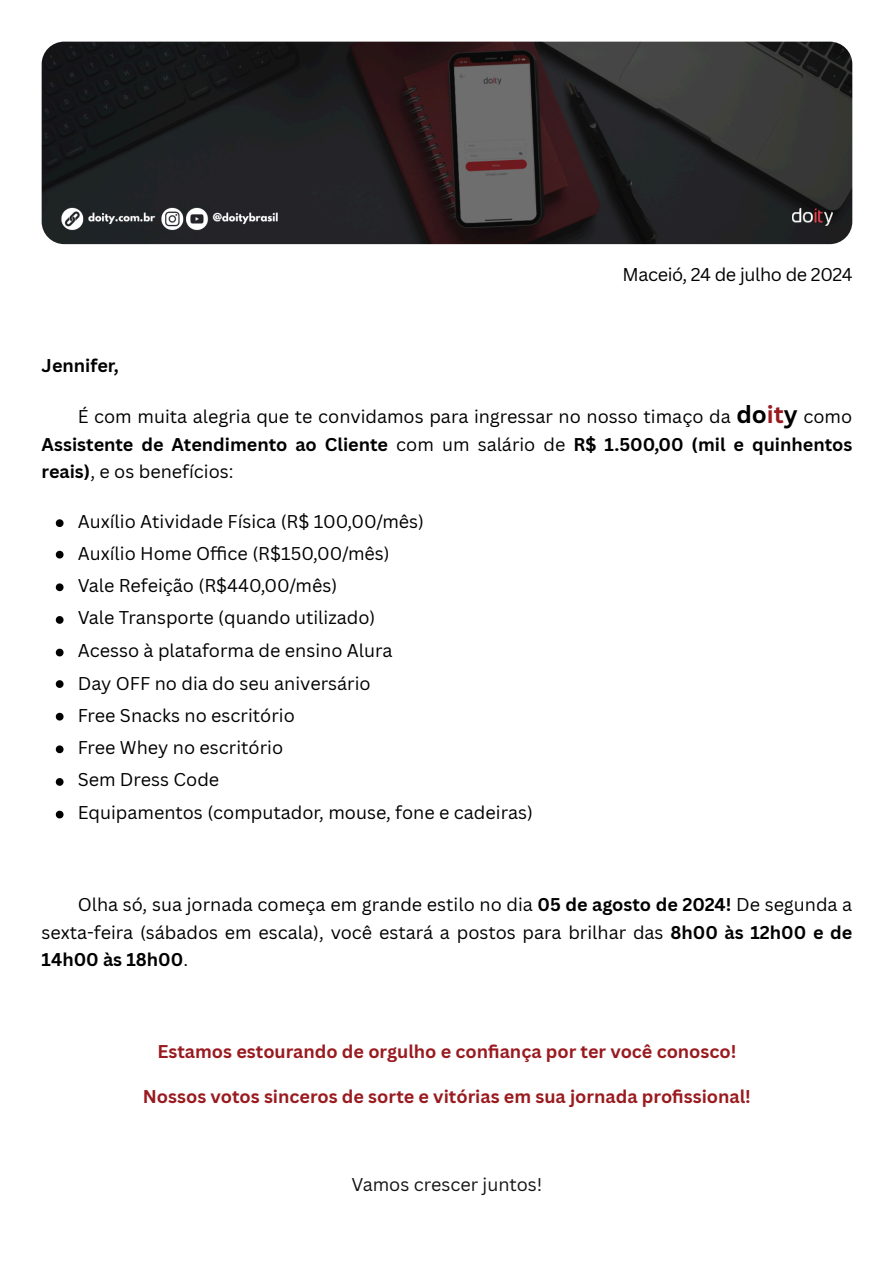
<style>
.page{position:relative;width:894px;height:1263px;background:#fff}
.page>*{position:absolute;margin:0;border:0;box-sizing:border-box;transform-origin:0 0}
.t1{font:18px/27.6px "Canva Sans";color:#000;text-align:justify}
.t2{font:700 18px "Canva Sans";color:#991a1f}
.t3{font:18px "Canva Sans";letter-spacing:-.02em;color:#000}
.t4{font:18px "Canva Sans";color:#141414}
.t5{font:700 18px "Canva Sans";color:#000}
.s1{font-weight:700;font-size:24px}
.s2{font-weight:700;font-size:24px;color:#991a1f}
.s3{font-weight:700}
</style>
<div class="page">
<img style="left:42px;top:42px;width:810px;height:202px;border-radius:22px">
<svg style="left:56px;top:519px;width:7px;height:8px"></svg>
<svg style="left:56px;top:551px;width:7px;height:7px"></svg>
<svg style="left:56px;top:583px;width:7px;height:8px"></svg>
<svg style="left:56px;top:616px;width:7px;height:8px"></svg>
<svg style="left:56px;top:649px;width:7px;height:7px"></svg>
<svg style="left:56px;top:680px;width:7px;height:8px"></svg>
<svg style="left:56px;top:713px;width:7px;height:7px"></svg>
<svg style="left:56px;top:745px;width:7px;height:8px"></svg>
<svg style="left:56px;top:778px;width:7px;height:8px"></svg>
<svg style="left:56px;top:811px;width:7px;height:7px"></svg>
<p class="t3" style="left:622px;top:262px;width:231px">Maceió, 24 de julho de 2024</p>
<h3 class="t5" style="left:42px;top:353px;width:79px">Jennifer,</h3>
<p class="t1" style="left:42px;top:402px;width:811px;text-indent:36px">É com muita alegria que te convidamos para ingressar no nosso timaço da <span class="s1">do</span><span class="s2">it</span><span class="s1">y</span> como <span class="s3">Assistente de Atendimento ao Cliente</span> com um salário de <span class="s3">R$ 1.500,00 (mil e quinhentos reais)</span>, e os benefícios:</p>
<p class="t1" style="left:78px;top:507px;width:348px">Auxílio Atividade Física (R$ 100,00/mês)</p>
<p class="t1" style="left:78px;top:539px;width:313px">Auxílio Home Offi ce (R$150,00/mês)</p>
<p class="t1" style="left:78px;top:571px;width:261px">Vale Refeição (R$440,00/mês)</p>
<p class="t1" style="left:78px;top:604px;width:299px">Vale Transporte (quando utilizado)</p>
<p class="t1" style="left:78px;top:636px;width:316px">Acesso à plataforma de ensino Alura</p>
<p class="t1" style="left:78px;top:669px;width:294px">Day OFF no dia do seu aniversário</p>
<p class="t1" style="left:78px;top:701px;width:218px">Free Snacks no escritório</p>
<p class="t1" style="left:78px;top:733px;width:207px">Free Whey no escritório</p>
<p class="t1" style="left:78px;top:766px;width:143px">Sem Dress Code</p>
<p class="t1" style="left:78px;top:798px;width:456px">Equipamentos (computador, mouse, fone e cadeiras)</p>
<p class="t1" style="left:42px;top:890px;width:812px;text-indent:36px">Olha só, sua jornada começa em grande estilo no dia <span class="s3">05 de agosto de 2024!</span> De segunda a sexta-feira (sábados em escala), você estará a postos para brilhar das <span class="s3">8h00 às 12h00 e de 14h00 às 18h00</span>.</p>
<h3 class="t2" style="left:157px;top:1038px;width:580px">Estamos estourando de orgulho e confi ança por ter você conosco!</h3>
<h3 class="t2" style="left:143px;top:1083px;width:609px">Nossos votos sinceros de sorte e vitórias em sua jornada profissional!</h3>
<p class="t4" style="left:351px;top:1172px;width:192px">Vamos crescer juntos!</p>
</div>
